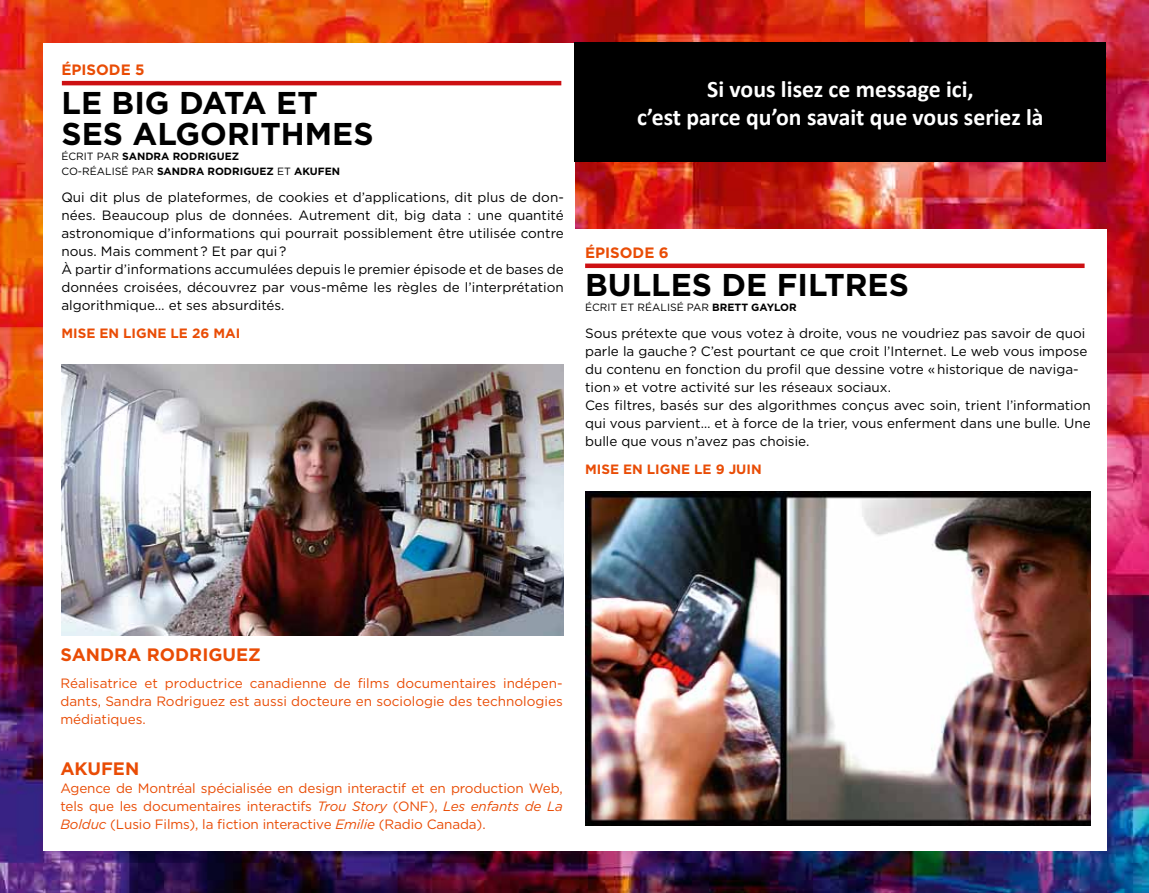
<style>
.page{position:relative;width:1149px;height:893px;background:#fff}
.page>*{position:absolute;margin:0;border:0;box-sizing:border-box;transform-origin:0 0}
.t1{font:700 31.5px/31.5px "Gotham";color:#000}
.t2{font:700 23.7px/28.5px "Calibri";color:#fff;text-align:center}
.t3{font:700 18px "Gotham";color:#e94c05}
.t4{font:700 15px "Gotham";color:#e94c05}
.t5{font:13.5px/18px "Gotham";color:#000}
.t6{font:13.5px/18px "Gotham";letter-spacing:-.005em;color:#e94c05;text-align:justify}
.t7{font:700 13.5px "Gotham";color:#e94c05}
.t8{font:700 10.5px/15px "Gotham";color:#000}
.t9{font:10.5px "Gotham";color:#000}
.s1{font-weight:400}
.s2{font-weight:700}
.s3{font-style:italic}
</style>
<div class="page">
<img style="left:0;top:0;width:1148px;height:893px">
<div style="left:43px;top:43px;width:531px;height:807px;background:#fff"></div>
<div style="left:568px;top:229px;width:538px;height:621px;background:#fff"></div>
<hr style="left:62px;top:81px;width:499px;height:4px;background:#cd1013">
<img style="left:62px;top:365px;width:501px;height:270px">
<img style="left:585px;top:491px;width:505px;height:335px">
<hr style="left:585px;top:264px;width:499px;height:4px;background:#cd1013">
<div style="left:574px;top:43px;width:532px;height:119px;background:#000"></div>
<p class="t4" style="left:61px;top:60px;width:85px">ÉPISODE 5</p>
<h1 class="t1" style="left:61px;top:87px;width:313px">LE BIG DATA ET<br>SES ALGORITHMES</h1>
<p class="t8" style="left:61px;top:149px;width:280px"><span class="s1">écrit par</span> SANDRA RODRIGUEZ<br><span class="s1">Co-réalisé par</span> SANDRA RODRIGUEZ <span class="s1">et</span> AKUFEN</p>
<p class="t5" style="left:61px;top:188px;width:503px">Qui dit plus de plateformes, de cookies et d’applications, dit plus de don&shy;nées. Beaucoup plus de données. Autrement dit, big data : une quantité astronomique d’informations qui pourrait possiblement être utilisée contre nous. Mais comment ? Et par qui ?<br>À partir d’informations accumulées depuis le premier épisode et de bases de données croisées, découvrez par vous-même les règles de l’interprétation algorithmique… et ses absurdités.</p>
<p class="t7" style="left:61px;top:324px;width:180px">M ISE EN LIGNE LE 26 MAI</p>
<h2 class="t2" style="left:637px;top:75px;width:408px">Si vous lisez ce message ici,<br>c’est parce qu’on savait que vous seriez là</h2>
<p class="t4" style="left:585px;top:242px;width:85px">ÉPISODE 6</p>
<h1 class="t1" style="left:585px;top:269px;width:325px">BULLES DE FILTRES</h1>
<p class="t9" style="left:585px;top:301px;width:213px">écrit et réalisé par <span class="s2">BRETT GAYLOR</span></p>
<p class="t5" style="left:585px;top:324px;width:507px">Sous prétexte que vous votez à droite, vous ne voudriez pas savoir de quoi parle la gauche ? C’est pourtant ce que croit l’I nternet. Le web vous impose du contenu en fonction du profil que dessine votre « historique de naviga&shy;tion » et votre activité sur les réseaux sociaux.<br>Ces filtres, basés sur des algorithmes conçus avec soin, trient l’information qui vous parvient… et à force de la trier, vous enferment dans une bulle. Une bulle que vous n’avez pas choisie.</p>
<p class="t7" style="left:585px;top:460px;width:178px">MISE EN LIGNE LE 9 JUIN</p>
<h3 class="t3" style="left:60px;top:643px;width:188px">SANDRA RODRIGUEZ</h3>
<p class="t6" style="left:60px;top:674px;width:503px">Réalisatrice et productrice canadienne de films documentaires indépen&shy;dants, Sandra Rodriguez est aussi docteure en sociologie des technologies médiatiques.</p>
<h3 class="t3" style="left:60px;top:756px;width:80px">AKUFEN</h3>
<p class="t6" style="left:60px;top:779px;width:503px">Agence de Montréal spécialisée en design interactif et en production Web, tels que les documentaires interactifs <span class="s3">Trou Story</span> (ON F), <span class="s3">Les enfants de La Bolduc</span> (Lusio Films), la fiction interactive <span class="s3">Emilie</span> (Radio Canada).</p>
</div>
